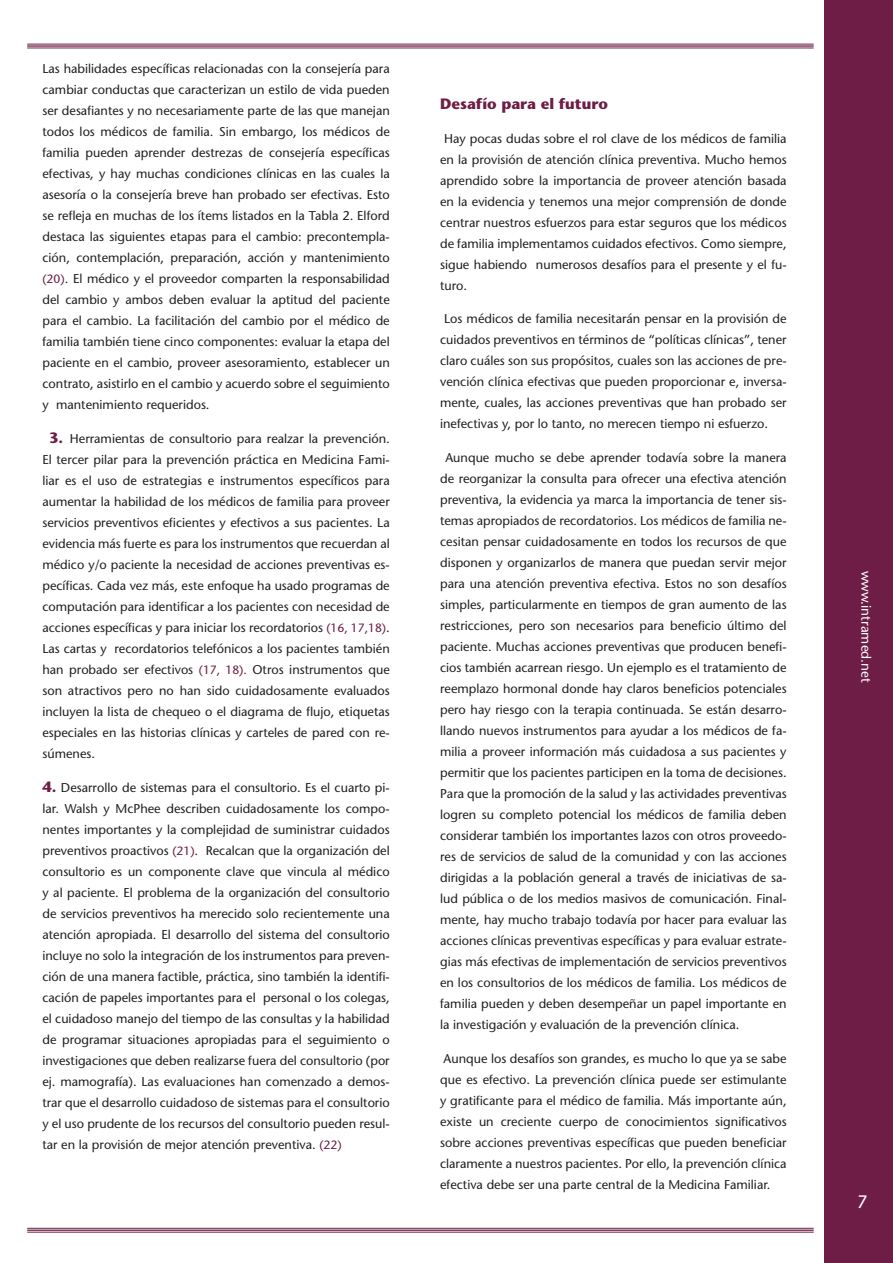
<style>
.page{position:relative;width:893px;height:1263px;background:#fff}
.page>*{position:absolute;margin:0;border:0;box-sizing:border-box;transform-origin:0 0}
.t1{font:700 15px "Stone Sans";color:#6d1d46}
.t2{font:13.5px "Stone Sans";color:#fff}
.t3{font:12.75px/21px "Stone Sans";color:#231f20;text-align:justify}
.s1{font-size:12px;color:#6d1d46}
.s2{font-weight:700;font-size:15px;color:#6d1d46}
</style>
<div class="page">
<div style="left:825px;top:0;width:68px;height:1263px;background:#6d1d46"></div>
<hr style="left:27px;top:44px;width:787px;height:1px;background:#6d1f46">
<hr style="left:27px;top:45px;width:787px;height:2px;background:#6d1f46">
<hr style="left:27px;top:48px;width:787px;height:1px;background:#6d1f46">
<hr style="left:27px;top:1228px;width:787px;height:1px;background:#6d1f46">
<hr style="left:27px;top:1229px;width:787px;height:2px;background:#6d1f46">
<hr style="left:27px;top:1232px;width:787px;height:1px;background:#6d1f46">
<p class="t3" style="left:42px;top:58px;width:349px">Las habilidades específicas relacionadas con la consejería para cambiar conductas que caracterizan un estilo de vida pueden ser desafiantes y no necesariamente parte de las que manejan todos los médicos de familia. Sin embargo, los médicos de familia pueden aprender destrezas de consejería específicas efectivas, y hay muchas condiciones clínicas en las cuales la asesoría o la consejería breve han probado ser efectivas. Esto se refleja en muchas de los ítems listados en la Tabla 2. Elford destaca las siguientes etapas para el cambio: precontempla&shy;ción, contemplación, preparación, acción y mantenimiento <span class="s1">(20)</span>. El médico y el proveedor comparten la responsabilidad del cambio y ambos deben evaluar la aptitud del paciente para el cambio. La facilitación del cambio por el médico de familia también tiene cinco componentes: evaluar la etapa del paciente en el cambio, proveer asesoramiento, establecer un contrato, asistirlo en el cambio y acuerdo sobre el seguimiento y mantenimiento requeridos.</p>
<p class="t3" style="left:42px;top:428px;width:349px;text-indent:7px"><span class="s2">3.</span> Herramientas de consultorio para realzar la prevención.<br>El tercer pilar para la prevención práctica en Medicina Fami&shy;liar es el uso de estrategias e instrumentos específicos para aumentar la habilidad de los médicos de familia para proveer servicios preventivos eficientes y efectivos a sus pacientes. La evidencia más fuerte es para los instrumentos que recuerdan al médico y/o paciente la necesidad de acciones preventivas es&shy;pecíficas. Cada vez más, este enfoque ha usado programas de computación para identificar a los pacientes con necesidad de acciones específicas y para iniciar los recordatorios <span class="s1">(16, 17,18)</span>.<br>Las cartas y recordatorios telefónicos a los pacientes también han probado ser efectivos <span class="s1">(17, 18).</span> Otros instrumentos que son atractivos pero no han sido cuidadosamente evaluados incluyen la lista de chequeo o el diagrama de flujo, etiquetas especiales en las historias clínicas y carteles de pared con re&shy;súmenes.</p>
<p class="t3" style="left:42px;top:777px;width:349px"><span class="s2">4.</span> Desarrollo de sistemas para el consultorio. Es el cuarto pi&shy;lar. Walsh y McPhee describen cuidadosamente los compo&shy;nentes importantes y la complejidad de suministrar cuidados preventivos proactivos <span class="s1">(21)</span>. Recalcan que la organización del consultorio es un componente clave que vincula al médico y al paciente. El problema de la organización del consultorio de servicios preventivos ha merecido solo recientemente una atención apropiada. El desarrollo del sistema del consultorio incluye no solo la integración de los instrumentos para preven&shy;ción de una manera factible, práctica, sino también la identifi&shy;cación de papeles importantes para el personal o los colegas, el cuidadoso manejo del tiempo de las consultas y la habilidad de programar situaciones apropiadas para el seguimiento o investigaciones que deben realizarse fuera del consultorio (por ej. mamografía). Las evaluaciones han comenzado a demos&shy;trar que el desarrollo cuidadoso de sistemas para el consultorio y el uso prudente de los recursos del consultorio pueden resul&shy;tar en la provisión de mejor atención preventiva. <span class="s1">(22)</span></p>
<p class="t1" style="left:440px;top:95px;width:169px">Desafío para el futuro</p>
<p class="t3" style="left:440px;top:128px;width:348px;text-indent:4px">Hay pocas dudas sobre el rol clave de los médicos de familia en la provisión de atención clínica preventiva. Mucho hemos aprendido sobre la importancia de proveer atención basada en la evidencia y tenemos una mejor comprensión de donde centrar nuestros esfuerzos para estar seguros que los médicos de familia implementamos cuidados efectivos. Como siempre, sigue habiendo numerosos desafíos para el presente y el fu&shy;turo.</p>
<p class="t3" style="left:440px;top:308px;width:348px;text-indent:4px">Los médicos de familia necesitarán pensar en la provisión de cuidados preventivos en términos de “políticas clínicas”, tener claro cuáles son sus propósitos, cuales son las acciones de pre&shy;vención clínica efectivas que pueden proporcionar e, inversa&shy;mente, cuales, las acciones preventivas que han probado ser inefectivas y, por lo tanto, no merecen tiempo ni esfuerzo.</p>
<p class="t3" style="left:440px;top:447px;width:348px;text-indent:5px">Aunque mucho se debe aprender todavía sobre la manera de reorganizar la consulta para ofrecer una efectiva atención preventiva, la evidencia ya marca la importancia de tener sis&shy;temas apropiados de recordatorios. Los médicos de familia ne&shy;cesitan pensar cuidadosamente en todos los recursos de que disponen y organizarlos de manera que puedan servir mejor para una atención preventiva efectiva. Estos no son desafíos simples, particularmente en tiempos de gran aumento de las restricciones, pero son necesarios para beneficio último del paciente. Muchas acciones preventivas que producen benefi&shy;cios también acarrean riesgo. Un ejemplo es el tratamiento de reemplazo hormonal donde hay claros beneficios potenciales pero hay riesgo con la terapia continuada. Se están desarro&shy;llando nuevos instrumentos para ayudar a los médicos de fa&shy;milia a proveer información más cuidadosa a sus pacientes y permitir que los pacientes participen en la toma de decisiones.<br>Para que la promoción de la salud y las actividades preventivas logren su completo potencial los médicos de familia deben considerar también los importantes lazos con otros proveedo&shy;res de servicios de salud de la comunidad y con las acciones dirigidas a la población general a través de iniciativas de sa&shy;lud pública o de los medios masivos de comunicación. Final&shy;mente, hay mucho trabajo todavía por hacer para evaluar las acciones clínicas preventivas específicas y para evaluar estrate&shy;gias más efectivas de implementación de servicios preventivos en los consultorios de los médicos de familia. Los médicos de familia pueden y deben desempeñar un papel importante en la investigación y evaluación de la prevención clínica.</p>
<p class="t3" style="left:440px;top:1048px;width:348px">Aunque los desafíos son grandes, es mucho lo que ya se sabe que es efectivo. La prevención clínica puede ser estimulante y gratificante para el médico de familia. Más importante aún, existe un creciente cuerpo de conocimientos significativos sobre acciones preventivas específicas que pueden beneficiar claramente a nuestros pacientes. Por ello, la prevención clínica efectiva debe ser una parte central de la Medicina Familiar.</p>
<p class="t2" style="left:874px;top:571px;width:113px;rotate:90deg">www.intramed.net</p>
</div>
